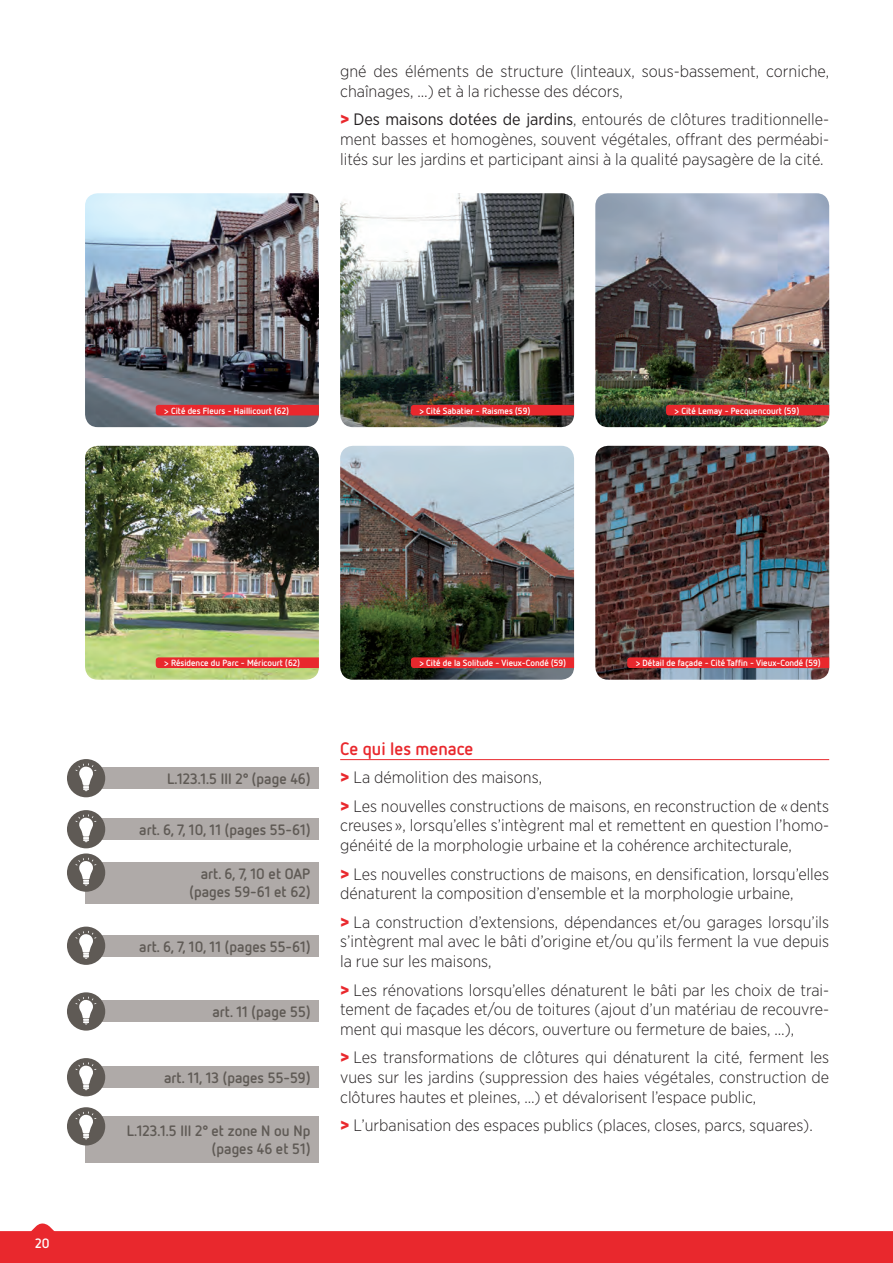
<style>
.page{position:relative;width:893px;height:1263px;background:#fff}
.page>*{position:absolute;margin:0;border:0;box-sizing:border-box;transform-origin:0 0}
.sous_titres{font:700 18px "Netto OT";color:#e9282d}
.texte_courant{font:300 16.5px/19.8px "Gotham Narrow";color:#231f20;text-align:justify}
.renvoi_interne{font:700 15px "Netto OT";color:#5f5a55}
.t1{font:700 13.5px "Netto OT";color:#fff}
.légende{font:700 9px "Netto OT";color:#fff}
.s1{font-weight:900;color:#e9282d}
.s2{font-weight:400}
</style>
<div class="page">
<svg style="left:0;top:1223px;width:893px;height:40px"></svg>
<hr style="left:340px;top:759px;width:489px;height:1px;background:#e9282d">
<img style="left:340px;top:193px;width:234px;height:234px">
<div style="left:411px;top:405px;width:163px;height:10px;background:#e9282d"></div>
<img style="left:595px;top:193px;width:234px;height:234px">
<div style="left:666px;top:405px;width:163px;height:10px;background:#e9282d"></div>
<img style="left:85px;top:193px;width:234px;height:234px">
<div style="left:156px;top:405px;width:163px;height:10px;background:#e9282d"></div>
<img style="left:85px;top:446px;width:234px;height:234px">
<svg style="left:156px;top:657px;width:163px;height:11px;background:#e72e2f"></svg>
<img style="left:340px;top:446px;width:234px;height:234px">
<svg style="left:411px;top:657px;width:163px;height:11px;background:#e32a2e"></svg>
<img style="left:595px;top:446px;width:234px;height:234px">
<svg style="left:627px;top:657px;width:202px;height:11px;background:#e42b30"></svg>
<div style="left:85px;top:767px;width:234px;height:22px;background:#afaaa8"></div>
<div style="left:85px;top:819px;width:234px;height:21px;background:#afaaa8"></div>
<div style="left:67px;top:759px;width:38px;height:38px;background:#5f5a55;border-radius:50%"></div>
<svg style="left:75px;top:763px;width:21px;height:28px"></svg>
<div style="left:67px;top:810px;width:38px;height:38px;background:#5f5a55;border-radius:50%"></div>
<svg style="left:75px;top:814px;width:21px;height:28px"></svg>
<div style="left:85px;top:862px;width:234px;height:41px;background:#afaaa8"></div>
<div style="left:67px;top:853px;width:38px;height:39px;background:#5f5a55;border-radius:50%"></div>
<svg style="left:75px;top:858px;width:21px;height:27px"></svg>
<div style="left:85px;top:935px;width:234px;height:21px;background:#afaaa8"></div>
<div style="left:67px;top:926px;width:38px;height:39px;background:#5f5a55;border-radius:50%"></div>
<svg style="left:75px;top:931px;width:21px;height:28px"></svg>
<div style="left:85px;top:1001px;width:234px;height:21px;background:#afaaa8"></div>
<div style="left:67px;top:992px;width:38px;height:38px;background:#5f5a55;border-radius:50%"></div>
<svg style="left:75px;top:996px;width:21px;height:28px"></svg>
<div style="left:85px;top:1066px;width:234px;height:22px;background:#afaaa8"></div>
<div style="left:67px;top:1058px;width:38px;height:38px;background:#5f5a55;border-radius:50%"></div>
<svg style="left:75px;top:1062px;width:21px;height:28px"></svg>
<div style="left:85px;top:1116px;width:234px;height:46px;background:#afaaa8"></div>
<div style="left:67px;top:1107px;width:38px;height:38px;background:#5f5a55;border-radius:50%"></div>
<svg style="left:75px;top:1111px;width:21px;height:28px"></svg>
<p class="texte_courant" style="left:340px;top:61px;width:490px">gné des éléments de structure (linteaux, sous-bassement, corniche, chaînages, …) et à la richesse des décors,</p>
<p class="texte_courant" style="left:340px;top:109px;width:490px"><span class="s1">&gt;</span> <span class="s2">Des maisons dotées de jardins</span>, entourés de clôtures traditionnelle&shy;ment basses et homogènes, souvent végétales, offrant des perméabi&shy;lités sur les jardins et participant ainsi à la qualité paysagère de la cité.</p>
<p class="légende" style="left:164px;top:405px;width:126px">&gt; Cité des Fleurs - Haillicourt (62)</p>
<p class="légende" style="left:419px;top:405px;width:112px">&gt; Cité Sabatier - Raismes (59)</p>
<p class="légende" style="left:674px;top:405px;width:126px">&gt; Cité Lemay - Pecquencourt (59)</p>
<p class="t1" style="left:35px;top:1234px;width:16px">20</p>
<p class="légende" style="left:164px;top:657px;width:137px">&gt; Résidence du Parc - Méricourt (62)</p>
<p class="légende" style="left:419px;top:657px;width:148px">&gt; Cité de la Solitude - Vieux-Condé (59)</p>
<p class="légende" style="left:636px;top:657px;width:186px">&gt; Détail de façade - Cité Taffin - Vieux-Condé (59)</p>
<p class="renvoi_interne" style="left:167px;top:769px;width:145px">L.123.1.5 III 2° (page 46)</p>
<p class="renvoi_interne" style="left:139px;top:820px;width:173px">art. 6, 7, 10, 11 (pages 55-61)</p>
<p class="renvoi_interne" style="left:201px;top:865px;width:111px">art. 6, 7, 10 et OAP</p>
<p class="renvoi_interne" style="left:189px;top:883px;width:123px">(pages 59-61 et 62)</p>
<p class="renvoi_interne" style="left:139px;top:937px;width:173px">art. 6, 7, 10, 11 (pages 55-61)</p>
<p class="renvoi_interne" style="left:212px;top:1002px;width:100px">art. 11 (page 55)</p>
<p class="renvoi_interne" style="left:164px;top:1068px;width:148px">art. 11, 13 (pages 55-59)</p>
<p class="renvoi_interne" style="left:127px;top:1121px;width:185px">L.123.1.5 III 2° et zone N ou Np</p>
<p class="renvoi_interne" style="left:212px;top:1139px;width:100px">(pages 46 et 51)</p>
<p class="sous_titres" style="left:340px;top:737px;width:135px">Ce qui les menace</p>
<p class="texte_courant" style="left:340px;top:767px;width:203px"><span class="s1">&gt;</span> La démolition des maisons,</p>
<p class="texte_courant" style="left:340px;top:795px;width:490px"><span class="s1">&gt;</span> Les nouvelles constructions de maisons, en reconstruction de « dents creuses », lorsqu’elles s’intègrent mal et remettent en question l’homo&shy;généité de la morphologie urbaine et la cohérence architecturale,</p>
<p class="texte_courant" style="left:340px;top:863px;width:491px"><span class="s1">&gt;</span> Les nouvelles constructions de maisons, en densification, lorsqu’elles dénaturent la composition d’ensemble et la morphologie urbaine,</p>
<p class="texte_courant" style="left:340px;top:911px;width:490px"><span class="s1">&gt;</span> La construction d’extensions, dépendances et/ou garages lorsqu’ils s’intègrent mal avec le bâti d’origine et/ou qu’ils ferment la vue depuis la rue sur les maisons,</p>
<p class="texte_courant" style="left:340px;top:979px;width:490px"><span class="s1">&gt;</span> Les rénovations lorsqu’elles dénaturent le bâti par les choix de trai&shy;tement de façades et/ou de toitures (ajout d’un matériau de recouvre&shy;ment qui masque les décors, ouverture ou fermeture de baies, …),</p>
<p class="texte_courant" style="left:340px;top:1047px;width:491px"><span class="s1">&gt;</span> Les transformations de clôtures qui dénaturent la cité, ferment les vues sur les jardins (suppression des haies végétales, construction de clôtures hautes et pleines, …) et dévalorisent l’espace public,</p>
<p class="texte_courant" style="left:340px;top:1115px;width:474px"><span class="s1">&gt;</span> L’urbanisation des espaces publics (places, closes, parcs, squares).</p>
</div>
